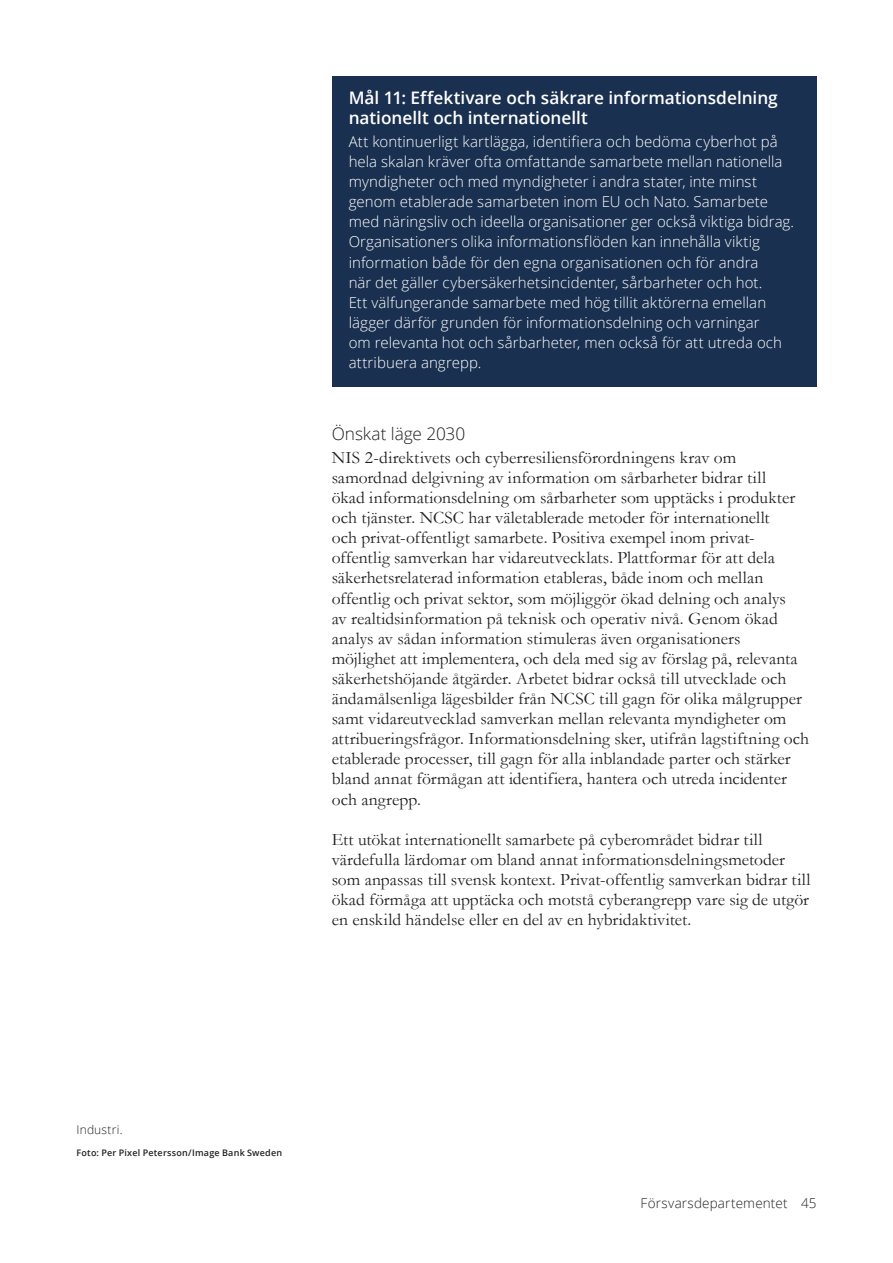
<style>
.page{position:relative;width:893px;height:1263px;background:#fff}
.page>*{position:absolute;margin:0;border:0;box-sizing:border-box;transform-origin:0 0}
.Brödtext_vänsterjusterad_P{font:17.55px/20.1px "Garamond";letter-spacing:.005em;color:#231f20}
.Mellanrubrik_H4{font:600 17.25px/20.1px "Open Sans";color:#fff}
.Mellanrubrik_H5{font:300 17.25px "Open Sans";letter-spacing:-.005em;color:#231f20}
.Brödtext_vänsterjusterad_P-2{font:300 15px/20.1px "Open Sans";letter-spacing:.005em;color:#fff}
.t1{font:300 13.5px "Open Sans";letter-spacing:.01em;color:#231f20}
.Bildtext{font:300 12px "Open Sans";letter-spacing:.02em;color:#231f20}
.Fotobyline{font:600 9px "Open Sans";letter-spacing:.025em;color:#231f20}
</style>
<div class="page">
<div style="left:332px;top:77px;width:484px;height:310px;background:#1a3050"></div>
<h4 class="Mellanrubrik_H4" style="left:349px;top:87px;width:431px">Mål 11: Effektivare och säkrare informationsdelning nationellt och internationellt</h4>
<p class="Brödtext_vänsterjusterad_P-2" style="left:349px;top:131px;width:447px">Att kontinuerligt kartlägga, identifiera och bedöma cyberhot på hela skalan kräver ofta omfattande samarbete mellan nationella myndigheter och med myndigheter i andra stater, inte minst genom etablerade samarbeten inom EU och Nato. Samarbete med näringsliv och ideella organisationer ger också viktiga bidrag.<br>Organisationers olika informationsflöden kan innehålla viktig information både för den egna organisationen och för andra<br>när det gäller cybersäkerhetsincidenter, sårbarheter och hot.<br>Ett välfungerande samarbete med hög tillit aktörerna emellan lägger därför grunden för informationsdelning och varningar<br>om relevanta hot och sårbarheter, men också för att utreda och attribuera angrepp.</p>
<h5 class="Mellanrubrik_H5" style="left:332px;top:422px;width:135px">Önskat läge 2030</h5>
<p class="Brödtext_vänsterjusterad_P" style="left:332px;top:447px;width:479px">NIS 2-direktivets och cyberresiliensförordningens krav om samordnad delgivning av information om sårbarheter bidrar till<br>ökad informationsdelning om sårbarheter som upptäcks i produkter och tjänster. NCSC har väletablerade metoder för internationellt<br>och privat-offentligt samarbete. Positiva exempel inom privat&shy;offentlig samverkan har vidareutvecklats. Plattformar för att dela säkerhetsrelaterad information etableras, både inom och mellan offentlig och privat sektor, som möjliggör ökad delning och analys<br>av realtidsinformation på teknisk och operativ nivå. Genom ökad analys av sådan information stimuleras även organisationers<br>möjlighet att implementera, och dela med sig av förslag på, relevanta säkerhetshöjande åtgärder. Arbetet bidrar också till utvecklade och ändamålsenliga lägesbilder från NCSC till gagn för olika målgrupper samt vidareutvecklad samverkan mellan relevanta myndigheter om attribueringsfrågor. Informationsdelning sker, utifrån lagstiftning och etablerade processer, till gagn för alla inblandade parter och stärker bland annat förmågan att identifiera, hantera och utreda incidenter och angrepp.</p>
<p class="Brödtext_vänsterjusterad_P" style="left:332px;top:829px;width:480px">Ett utökat internationellt samarbete på cyberområdet bidrar till värdefulla lärdomar om bland annat informationsdelningsmetoder som anpassas till svensk kontext. Privat-offentlig samverkan bidrar till ökad förmåga att upptäcka och motstå cyberangrepp vare sig de utgör en enskild händelse eller en del av en hybridaktivitet.</p>
<p class="Bildtext" style="left:77px;top:1121px;width:48px">Industri.</p>
<p class="Fotobyline" style="left:77px;top:1146px;width:207px">Foto: Per Pixel Petersson/Image Bank Sweden</p>
<p class="t1" style="left:641px;top:1193px;width:177px">Försvarsdepartementet 45</p>
</div>
